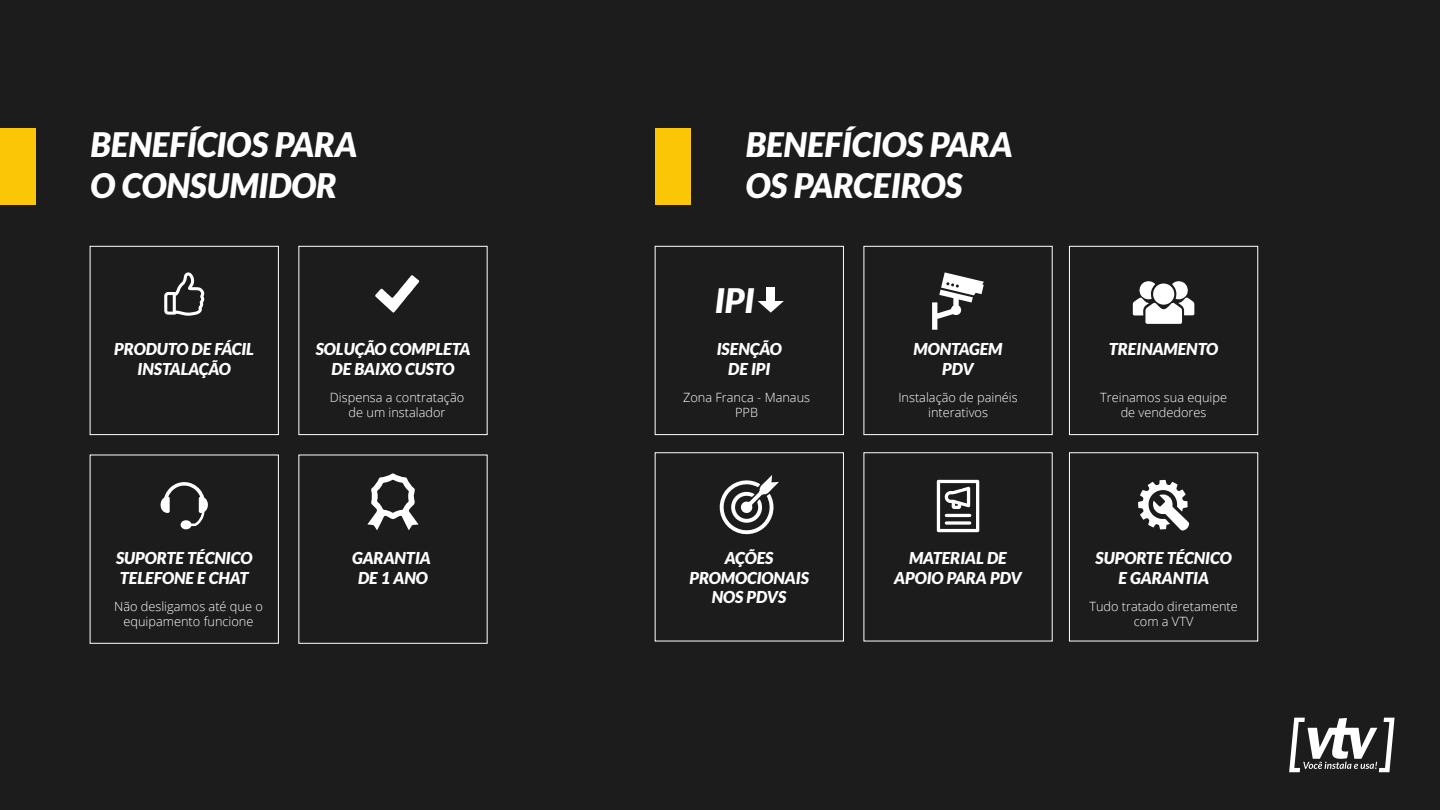
<style>
.page{position:relative;width:1440px;height:810px;background:#1c1c1c}
.page>*{position:absolute;margin:0;border:0;box-sizing:border-box;transform-origin:0 0}
.t1{font:italic 900 33.75px/40.5px "Lato";color:#fff}
.t2{font:italic 900 16.42px/19.6px "Lato";color:#fff;text-align:center}
.t3{font:300 12.75px/15px "Open Sans";color:#fff;text-align:center}
</style>
<div class="page">
<div style="left:0;top:128px;width:35px;height:76px;background:#fac605"></div>
<div style="left:655px;top:128px;width:36px;height:76px;background:#fac605"></div>
<div style="left:655px;top:246px;width:189px;height:189px;border:1px solid #fff"></div>
<div style="left:864px;top:246px;width:189px;height:189px;border:1px solid #fff"></div>
<div style="left:655px;top:452px;width:189px;height:189px;border:1px solid #fff"></div>
<div style="left:1069px;top:246px;width:189px;height:189px;border:1px solid #fff"></div>
<div style="left:1069px;top:452px;width:189px;height:189px;border:1px solid #fff"></div>
<div style="left:90px;top:246px;width:189px;height:189px;border:1px solid #fff"></div>
<div style="left:298px;top:246px;width:190px;height:189px;border:1px solid #fff"></div>
<svg style="left:164px;top:272px;width:41px;height:44px"></svg>
<svg style="left:375px;top:275px;width:44px;height:38px"></svg>
<div style="left:90px;top:455px;width:189px;height:189px;border:1px solid #fff"></div>
<svg style="left:161px;top:482px;width:47px;height:47px"></svg>
<svg style="left:367px;top:473px;width:52px;height:57px"></svg>
<div style="left:766px;top:287px;width:9px;height:18px;background:#fff"></div>
<svg style="left:758px;top:301px;width:26px;height:12px"></svg>
<svg style="left:932px;top:272px;width:52px;height:58px"></svg>
<svg style="left:1133px;top:281px;width:61px;height:43px"></svg>
<svg style="left:719px;top:475px;width:60px;height:60px"></svg>
<svg style="left:937px;top:480px;width:42px;height:52px"></svg>
<svg style="left:1138px;top:480px;width:52px;height:51px"></svg>
<svg style="left:1289px;top:718px;width:106px;height:54px"></svg>
<h1 class="t1" style="left:91px;top:125px;width:268px">BENEFÍCIOS PARA<br>O CONSUMIDOR</h1>
<h1 class="t1" style="left:746px;top:125px;width:268px">BENEFÍCIOS PARA<br>OS PARCEIROS</h1>
<h1 class="t1" style="left:715px;top:281px;width:41px">IPI</h1>
<p class="t2" style="left:114px;top:340px;width:141px">PRODUTO DE FÁCIL<br>INSTALAÇÃO</p>
<p class="t2" style="left:316px;top:340px;width:156px">SOLUÇÃO COMPLETA<br>DE BAIXO CUSTO</p>
<p class="t2" style="left:717px;top:340px;width:66px">ISENÇÃO<br>DE IPI</p>
<p class="t2" style="left:913px;top:340px;width:91px">MONTAGEM<br>PDV</p>
<p class="t3" style="left:330px;top:390px;width:136px">Dispensa a contratação de um instalador</p>
<p class="t3" style="left:898px;top:390px;width:121px">Instalação de painéis interativos</p>
<p class="t3" style="left:683px;top:390px;width:129px">Zona Franca - Manaus<br>PPB</p>
<p class="t2" style="left:1109px;top:340px;width:111px">TREINAMENTO</p>
<p class="t3" style="left:1100px;top:390px;width:128px">Treinamos sua equipe de vendedores</p>
<p class="t2" style="left:116px;top:548px;width:138px;text-align:left">SUPORTE TÉCNICO<br>TELEFONE E CHAT</p>
<p class="t2" style="left:352px;top:548px;width:80px">GARANTIA<br>DE 1 ANO</p>
<p class="t3" style="left:114px;top:599px;width:150px">Não desligamos até que o equipamento funcione</p>
<p class="t3" style="left:1089px;top:599px;width:150px">Tudo tratado diretamente com a VTV</p>
<p class="t2" style="left:894px;top:548px;width:129px">MATERIAL DE<br>APOIO PARA PDV</p>
<p class="t2" style="left:1096px;top:548px;width:138px">SUPORTE TÉCNICO<br>E GARANTIA</p>
<p class="t2" style="left:689px;top:548px;width:121px">AÇÕES<br>PROMOCIONAIS<br>NOS PDVS</p>
</div>
